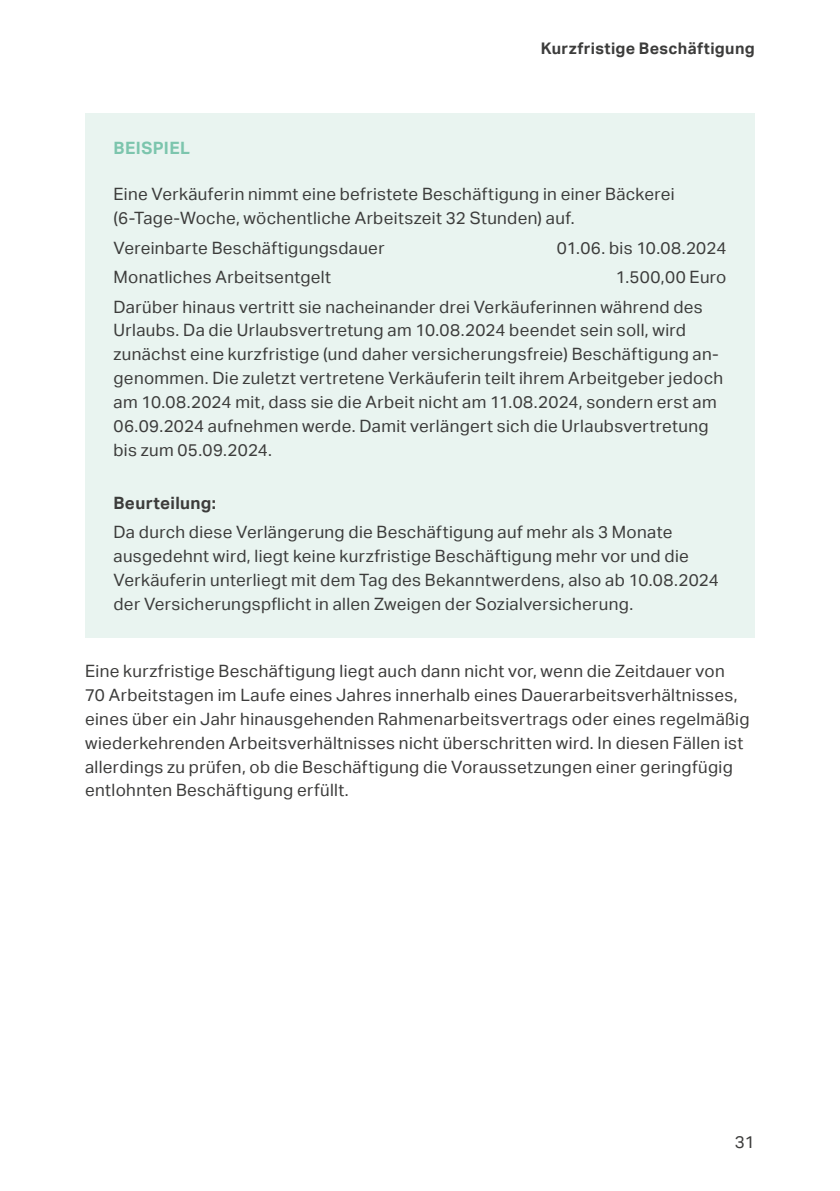
<style>
.page{position:relative;width:840px;height:1191px;background:#fff}
.page>*{position:absolute;margin:0;border:0;box-sizing:border-box;transform-origin:0 0}
.t1{font:17px/23.8px "Aktiv Grotesk";letter-spacing:.02em;color:#3c3c3b}
.t2{font:700 17px "Aktiv Grotesk";letter-spacing:.02em;color:#3c3c3b}
.t3{font:700 17px "Aktiv Grotesk";letter-spacing:.03em;color:#7cc5ad}
.t4{font:700 16px "Aktiv Grotesk";letter-spacing:.02em;color:#3c3c3b}
</style>
<div class="page">
<div style="left:85px;top:113px;width:669px;height:525px;background:#e9f4f0"></div>
<p class="t4" style="left:540px;top:39px;width:215px">Kurzfristige Beschäftigung</p>
<p class="t3" style="left:113px;top:138px;width:78px">BEISPIEL</p>
<p class="t1" style="left:113px;top:183px;width:562px">Eine Verkäuferin nimmt eine befristete Beschäftigung in einer Bäckerei (6-Tage-Woche, wöchentliche Arbeitszeit 32 Stunden) auf.</p>
<p class="t1" style="left:113px;top:236px;width:272px">Vereinbarte Beschäftigungsdauer</p>
<p class="t1" style="left:556px;top:236px;width:171px">01.06. bis 10.08.2024</p>
<p class="t1" style="left:113px;top:265px;width:219px">Monatliches Arbeitsentgelt</p>
<p class="t1" style="left:113px;top:263px;width:614px;line-height:29.4px;text-indent:502px">1.500,00 Euro<br>Darüber hinaus vertritt sie nacheinander drei Verkäuferinnen während des</p>
<p class="t1" style="left:113px;top:319px;width:611px">Urlaubs. Da die Urlaubsvertretung am 10.08.2024 beendet sein soll, wird zunächst eine kurzfristige (und daher versicherungsfreie) Beschäftigung an&shy;genommen. Die zuletzt vertretene Verkäuferin teilt ihrem Arbeitgeber jedoch am 10.08.2024 mit, dass sie die Arbeit nicht am 11.08.2024, sondern erst am 06.09.2024 aufnehmen werde. Damit verlängert sich die Urlaubsvertretung bis zum 05.09.2024.</p>
<p class="t2" style="left:113px;top:493px;width:104px">Beurteilung:</p>
<p class="t1" style="left:113px;top:520px;width:606px">Da durch diese Verlängerung die Beschäftigung auf mehr als 3 Monate ausgedehnt wird, liegt keine kurzfristige Beschäftigung mehr vor und die Verkäuferin unterliegt mit dem Tag des Bekanntwerdens, also ab 10.08.2024 der Versicherungspflicht in allen Zweigen der Sozialversicherung.</p>
<p class="t1" style="left:85px;top:659px;width:665px">Eine kurzfristige Beschäftigung liegt auch dann nicht vor, wenn die Zeitdauer von<br>70 Arbeitstagen im Laufe eines Jahres innerhalb eines Dauerarbeitsverhältnisses, eines über ein Jahr hinausgehenden Rahmenarbeitsvertrags oder eines regelmäßig wiederkehrenden Arbeitsverhältnisses nicht überschritten wird. In diesen Fällen ist allerdings zu prüfen, ob die Beschäftigung die Voraussetzungen einer geringfügig entlohnten Beschäftigung erfüllt.</p>
<p class="t1" style="left:734px;top:1130px;width:22px">31</p>
</div>
